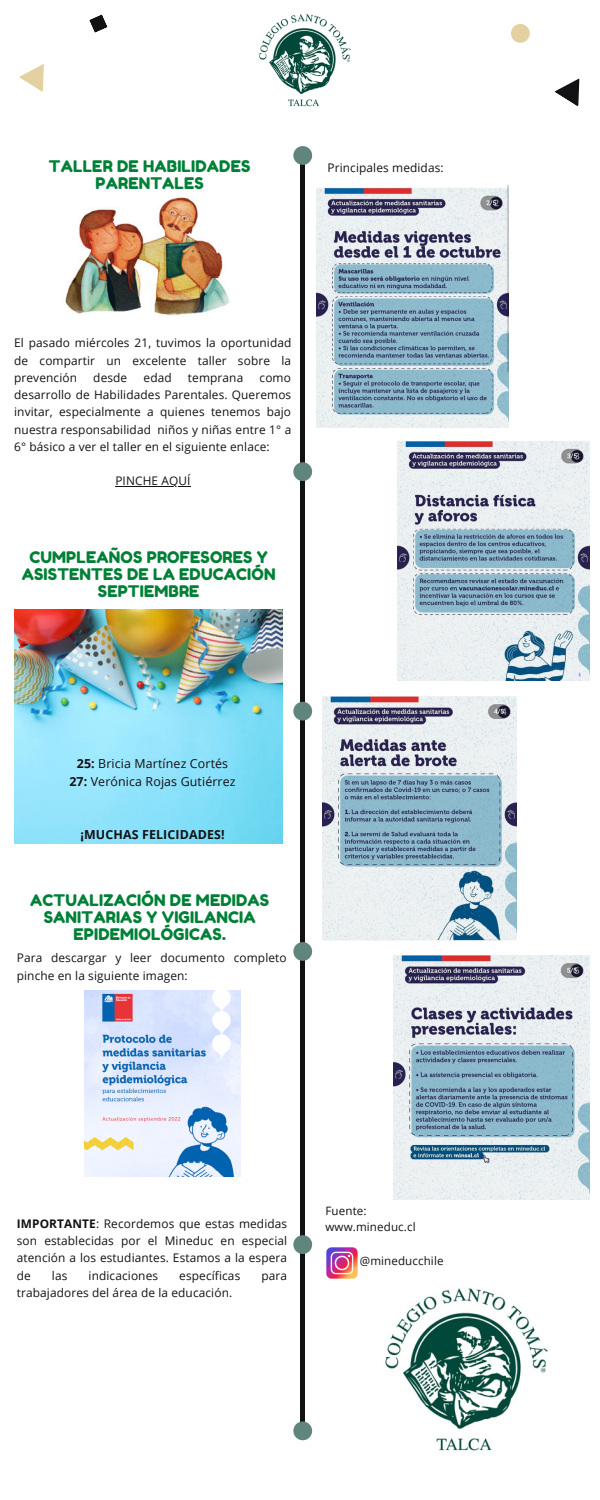
<style>
.page{position:relative;width:600px;height:1500px;background:#fff}
.page>*{position:absolute;margin:0;border:0;box-sizing:border-box;transform-origin:0 0}
.t1{font:16px/17.2px "Fredoka One";letter-spacing:.01em;color:#008037;text-align:center}
.t2{font:12.4px/17.8px "Open Sans";letter-spacing:.01em;color:#121113;text-align:center}
.t3{font:700 12.4px "Open Sans";letter-spacing:.01em;color:#121113}
.t4{font:11.9px/17.2px "Open Sans";letter-spacing:.01em;color:#121113;text-align:justify}
.t5{font:11.6px/16.8px "Open Sans";letter-spacing:.01em;color:#121113}
.s1{font-weight:700}
</style>
<div class="page">
<hr style="left:301px;top:161px;width:3px;height:1262px;background:#121113">
<svg style="left:293px;top:146px;width:19px;height:19px"></svg>
<svg style="left:293px;top:462px;width:19px;height:19px"></svg>
<svg style="left:293px;top:702px;width:19px;height:19px"></svg>
<svg style="left:293px;top:942px;width:19px;height:19px"></svg>
<svg style="left:293px;top:1235px;width:19px;height:19px"></svg>
<svg style="left:293px;top:1422px;width:19px;height:18px"></svg>
<svg style="left:19px;top:64px;width:25px;height:28px"></svg>
<svg style="left:554px;top:78px;width:26px;height:29px"></svg>
<svg style="left:511px;top:24px;width:19px;height:19px"></svg>
<svg style="left:89px;top:14px;width:19px;height:19px"></svg>
<img style="left:259px;top:14px;width:92px;height:93px">
<img style="left:385px;top:1288px;width:163px;height:163px">
<img style="left:14px;top:609px;width:269px;height:234px">
<img style="left:65px;top:197px;width:165px;height:119px">
<img style="left:85px;top:991px;width:155px;height:186px">
<img style="left:317px;top:185px;width:192px;height:243px">
<img style="left:397px;top:441px;width:192px;height:240px">
<img style="left:322px;top:696px;width:195px;height:244px">
<img style="left:394px;top:955px;width:195px;height:245px">
<img style="left:326px;top:1247px;width:32px;height:32px">
<hr style="left:115px;top:486px;width:76px;height:1px;background:#121113">
<h1 class="t1" style="left:49px;top:157px;width:203px">TALLER DE HABILIDADES<br>PARENTALES</h1>
<p class="t4" style="left:328px;top:159px;width:118px">Principales medidas:</p>
<p class="t4" style="left:14px;top:334px;width:279px">El pasado miércoles 21, tuvimos la oportunidad de compartir un excelente taller sobre la prevención</p>
<p class="t4" style="left:93px;top:369px;width:36px">desde</p>
<p class="t4" style="left:144px;top:369px;width:30px">edad</p>
<p class="t4" style="left:188px;top:369px;width:57px">temprana</p>
<p class="t4" style="left:14px;top:369px;width:279px;text-indent:245px">como desarrollo de Habilidades Parentales. Queremos invitar, especialmente a quienes tenemos bajo nuestra responsabilidad niños y niñas entre 1° a 6° básico a ver el taller en el siguiente enlace:</p>
<p class="t4" style="left:115px;top:472px;width:77px">PINCHE AQUÍ</p>
<h1 class="t1" style="left:22px;top:548px;width:255px">CUMPLEAÑOS PROFESORES Y<br>ASISTENTES DE LA EDUCACIÓN<br>SEPTIEMBRE</h1>
<p class="t2" style="left:69px;top:754px;width:168px"><span class="s1">25:</span> Bricia Martínez Cortés<br><span class="s1">27:</span> Verónica Rojas Gutiérrez</p>
<p class="t3" style="left:80px;top:826px;width:146px">¡MUCHAS FELICIDADES!</p>
<h1 class="t1" style="left:30px;top:891px;width:241px">ACTUALIZACIÓN DE MEDIDAS<br>SANITARIAS Y VIGILANCIA<br>EPIDEMIOLÓGICAS.</h1>
<p class="t4" style="left:17px;top:949px;width:271px">Para descargar y leer documento completo pinche en la siguiente imagen:</p>
<p class="t4" style="left:17px;top:1215px;width:272px"><span class="s1">IMPORTANTE</span>: Recordemos que estas medidas son establecidas por el Mineduc en especial atención a los estudiantes. Estamos a la espera de</p>
<p class="t4" style="left:52px;top:1266px;width:17px">las</p>
<p class="t4" style="left:89px;top:1266px;width:71px">indicaciones</p>
<p class="t4" style="left:179px;top:1266px;width:63px">específicas</p>
<p class="t4" style="left:261px;top:1266px;width:27px">para</p>
<p class="t4" style="left:17px;top:1284px;width:217px">trabajadores del área de la educación.</p>
<p class="t5" style="left:326px;top:1202px;width:92px">Fuente: www.mineduc.cl</p>
<p class="t5" style="left:360px;top:1252px;width:85px">@mineducchile</p>
</div>
